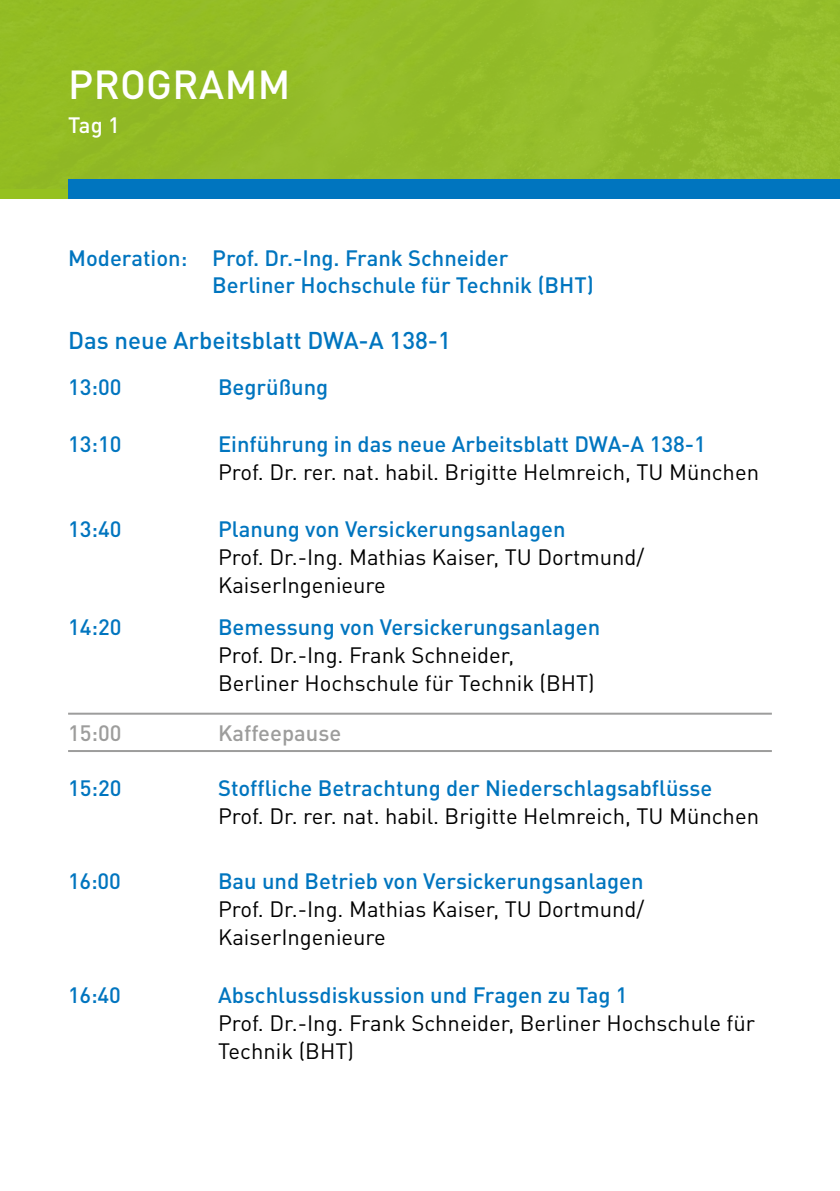
<style>
.page{position:relative;width:840px;height:1191px;background:#fff}
.page>*{position:absolute;margin:0;border:0;box-sizing:border-box;transform-origin:0 0}
.t1{font:500 40px "DINOT";letter-spacing:.01em;color:#fff}
.t2{font:500 24px "DINOT";color:#0075bf}
.t3{font:500 22px/26.4px "DINOT";color:#0075bf}
.t4{font:22px/28px "DINOT";color:#000}
.t5{font:500 22px "DINOT";color:#9d9d9c}
.t6{font:500 22px "DINOT";color:#fff}
</style>
<div class="page">
<div style="left:0;top:0;width:839px;height:198px;background:#94bd29"></div>
<div style="left:0;top:189px;width:86px;height:10px;background:#95c11f"></div>
<div style="left:68px;top:180px;width:771px;height:19px;background:#0075bf"></div>
<hr style="left:68px;top:712px;width:142px;height:2px;background:#9d9d9c">
<hr style="left:210px;top:712px;width:561px;height:2px;background:#9d9d9c">
<hr style="left:68px;top:750px;width:142px;height:2px;background:#9d9d9c">
<hr style="left:210px;top:750px;width:561px;height:2px;background:#9d9d9c">
<h1 class="t1" style="left:68px;top:53px;width:223px">PROGRAMM</h1>
<p class="t6" style="left:68px;top:108px;width:53px">Tag 1</p>
<p class="t3" style="left:212px;top:244px;width:383px;text-indent:-144px">Moderation: Prof. Dr.-Ing. Frank Schneider<br>Berliner Hochschule für Technik (BHT)</p>
<p class="t2" style="left:68px;top:321px;width:384px">Das neue Arbeitsblatt DWA-A 138-1</p>
<p class="t3" style="left:68px;top:373px;width:55px">13:00</p>
<p class="t3" style="left:218px;top:373px;width:112px">Begrüßung</p>
<p class="t3" style="left:68px;top:429px;width:55px">13:10</p>
<p class="t3" style="left:218px;top:429px;width:489px">Einführung in das neue Arbeitsblatt DWA-A 138-1</p>
<p class="t4" style="left:218px;top:457px;width:542px">Prof. Dr. rer. nat. habil. Brigitte Helmreich, TU München</p>
<p class="t3" style="left:68px;top:514px;width:55px">13:40</p>
<p class="t3" style="left:218px;top:514px;width:349px">Planung von Versickerungsanlagen</p>
<p class="t4" style="left:218px;top:542px;width:428px">Prof. Dr.-Ing. Mathias Kaiser, TU Dortmund/<br>KaiserIngenieure</p>
<p class="t3" style="left:68px;top:612px;width:55px">14:20</p>
<p class="t3" style="left:218px;top:612px;width:383px">Bemessung von Versickerungsanlagen</p>
<p class="t4" style="left:218px;top:639px;width:378px">Prof. Dr.-Ing. Frank Schneider,<br>Berliner Hochschule für Technik (BHT)</p>
<p class="t5" style="left:68px;top:716px;width:55px">15:00</p>
<p class="t5" style="left:218px;top:716px;width:125px">Kaffeepause</p>
<p class="t3" style="left:68px;top:773px;width:55px">15:20</p>
<p class="t3" style="left:218px;top:773px;width:495px">Stoffliche Betrachtung der Niederschlagsabflüsse</p>
<p class="t4" style="left:218px;top:801px;width:542px">Prof. Dr. rer. nat. habil. Brigitte Helmreich, TU München</p>
<p class="t3" style="left:68px;top:866px;width:54px">16:00</p>
<p class="t3" style="left:218px;top:866px;width:427px">Bau und Betrieb von Versickerungsanlagen</p>
<p class="t4" style="left:218px;top:894px;width:428px">Prof. Dr.-Ing. Mathias Kaiser, TU Dortmund/<br>KaiserIngenieure</p>
<p class="t3" style="left:68px;top:980px;width:54px">16:40</p>
<p class="t3" style="left:218px;top:980px;width:411px">Abschlussdiskussion und Fragen zu Tag 1</p>
<p class="t4" style="left:218px;top:1007px;width:538px">Prof. Dr.-Ing. Frank Schneider, Berliner Hochschule für<br>Technik (BHT)</p>
</div>
